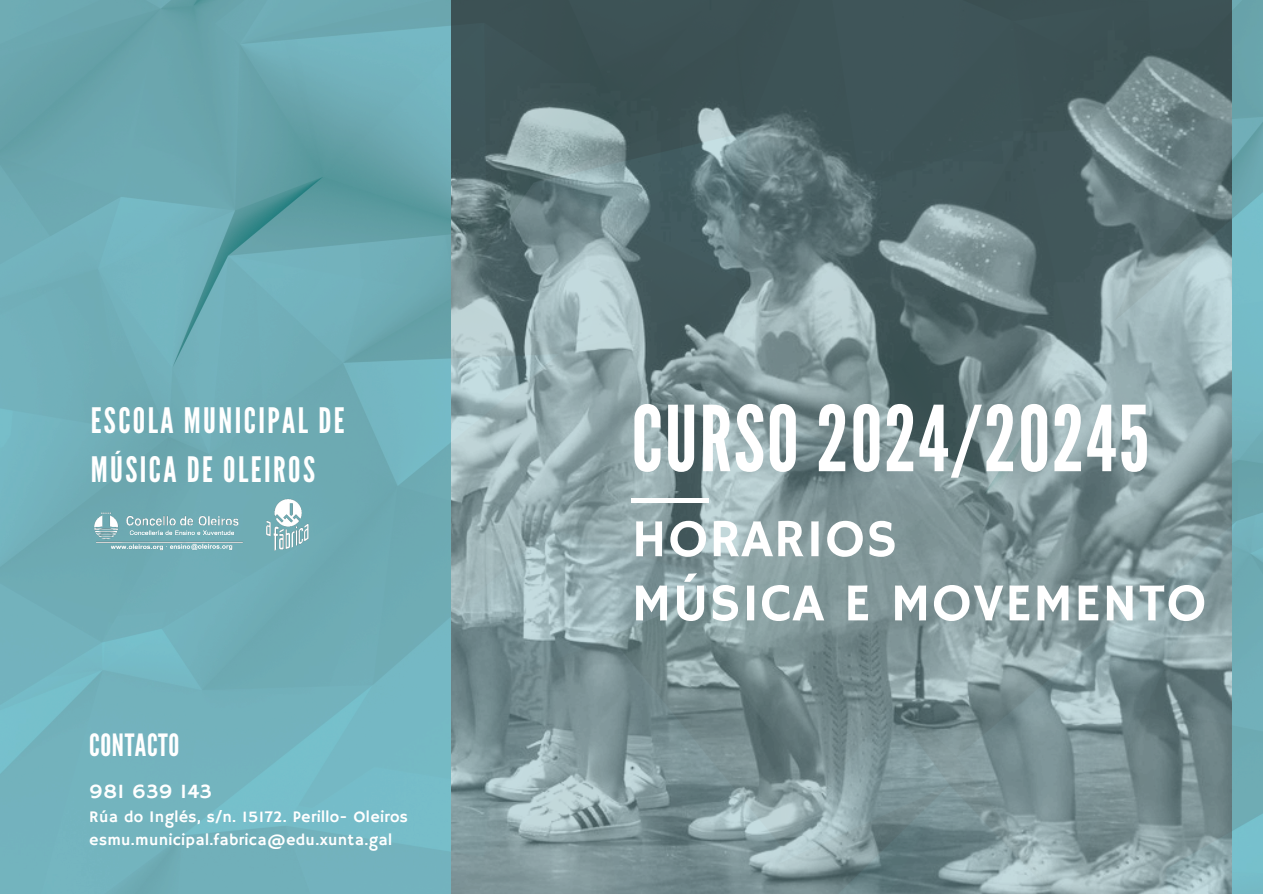
<style>
.page{position:relative;width:1263px;height:894px;background:#fff}
.page>*{position:absolute;margin:0;border:0;box-sizing:border-box;transform-origin:0 0}
.t1{font:90.45px "League Gothic";letter-spacing:.02em;color:#fff}
.t2{font:53.4px/64.2px "Hammersmith One";letter-spacing:.02em;color:#fff}
.t3{font:34.95px/48.3px "League Gothic";letter-spacing:.07em;color:#fff}
.t4{font:30.6px "League Gothic";letter-spacing:.02em;color:#fff}
.t5{font:20.7px "Hammersmith One";letter-spacing:.02em;color:#fff}
.t6{font:16.2px "Hammersmith One";letter-spacing:.02em;color:#fff}
</style>
<div class="page">
<img style="left:0;top:0;width:1263px;height:893px">
<img style="left:89px;top:494px;width:230px;height:64px">
<img style="left:451px;top:0;width:781px;height:893px">
<div style="left:631px;top:497px;width:78px;height:5px;background:#fff"></div>
<h4 class="t3" style="left:91px;top:397px;width:255px">ESCOLA MUNICIPAL DE<br>MÚSICA DE OLEIROS</h4>
<p class="t4" style="left:89px;top:727px;width:92px">CONTACTO</p>
<p class="t5" style="left:89px;top:778px;width:124px">981 639 143</p>
<p class="t6" style="left:89px;top:806px;width:320px">Rúa do Inglés, s/n. 15172. Perillo- Oleiros</p>
<p class="t6" style="left:89px;top:829px;width:304px">esmu.municipal.fabrica@edu.xunta.gal</p>
<h3 class="t1" style="left:631px;top:386px;width:519px">CURSO 2024/20245</h3>
<p class="t2" style="left:631px;top:509px;width:576px">HORARIOS<br>MÚSICA E MOVEMENTO</p>
</div>
